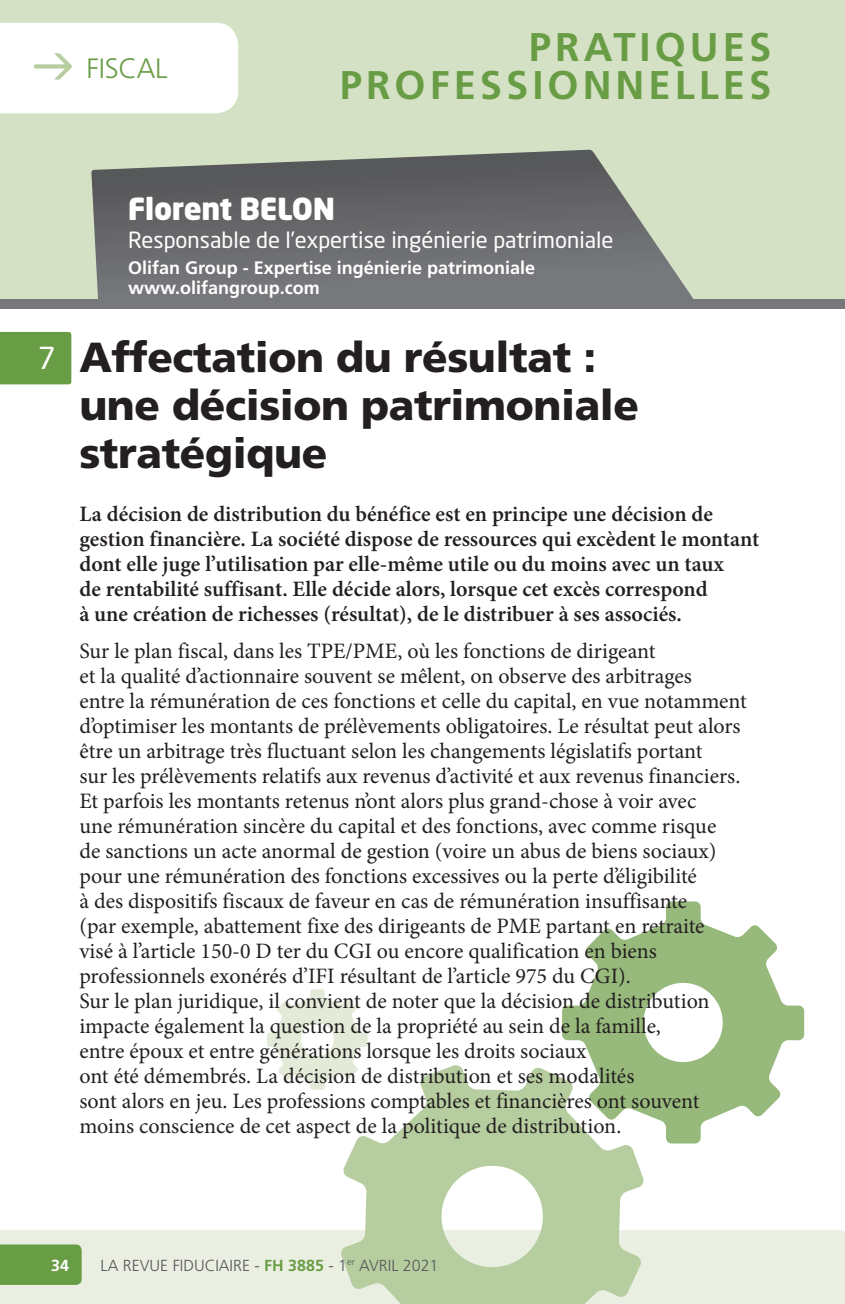
<style>
.page{position:relative;width:845px;height:1304px;background:#fff}
.page>*{position:absolute;margin:0;border:0;box-sizing:border-box;transform-origin:0 0}
.t1{font:900 42px/48px "Frutiger LT";letter-spacing:-.01em;color:#231f20}
.t2{font:700 40px/38px "Frutiger LT";letter-spacing:.1em;color:#699d45;text-align:right}
.t3{font:900 30px "Neo Sans Std";letter-spacing:-.01em;color:#fff}
.t4{font:30px "Neo Sans Std";color:#fff}
.t5{font:300 28px "Frutiger LT";letter-spacing:-.01em;color:#699d45}
.t6{font:22px/25px "Minion Pro";color:#231f20}
.t7{font:600 22px/25px "Minion Pro";color:#231f20}
.t8{font:22px "Neo Sans Std";color:#fff}
.t9{font:700 18px/20px "Frutiger LT";color:#fff}
.t10{font:300 16px "Frutiger LT";color:#57585a}
.t11{font:700 16px "Frutiger LT";color:#fff}
.s1{font-weight:700;color:#699d45}
</style>
<div class="page">
<div style="left:0;top:1230px;width:845px;height:74px;background:#ebefe2"></div>
<svg style="left:562px;top:901px;width:242px;height:242px;fill:#97ba7c"></svg>
<svg style="left:340px;top:1064px;width:304px;height:240px;fill:#b6cd9f"></svg>
<svg style="left:267px;top:989px;width:101px;height:101px"></svg>
<div style="left:0;top:0;width:845px;height:298px;background:#d4e1c5"></div>
<div style="left:0;top:332px;width:71px;height:52px;background:#699d45"></div>
<div style="left:0;top:1244px;width:82px;height:41px;background:#699d45"></div>
<svg style="left:0;top:23px;width:238px;height:90px"></svg>
<svg style="left:91px;top:150px;width:606px;height:155px;background:#787a79"></svg>
<p class="t5" style="left:87px;top:52px;width:83px">FISCAL</p>
<h2 class="t2" style="left:340px;top:28px;width:433px">Pratiques professionnelles</h2>
<h3 class="t4" style="left:38px;top:339px;width:20px">7</h3>
<h3 class="t3" style="left:128px;top:190px;width:208px">Florent BELON</h3>
<p class="t8" style="left:128px;top:227px;width:487px">Responsable de l’expertise ingénierie patrimoniale</p>
<p class="t9" style="left:128px;top:258px;width:408px">Olifan Group - Expertise ingénierie patrimoniale www.olifangroup.com</p>
<h1 class="t1" style="left:79px;top:333px;width:561px">Affectation du résultat : une décision patrimoniale stratégique</h1>
<p class="t7" style="left:79px;top:502px;width:681px">La décision de distribution du bénéfice est en principe une décision de gestion financière. La société dispose de ressources qui excèdent le montant dont elle juge l’utilisation par elle-même utile ou du moins avec un taux<br>de rentabilité suffisant. Elle décide alors, lorsque cet excès correspond<br>à une création de richesses (résultat), de le distribuer à ses associés.</p>
<p class="t6" style="left:79px;top:638px;width:669px">Sur le plan fiscal, dans les TPE/PME, où les fonctions de dirigeant<br>et la qualité d’actionnaire souvent se mêlent, on observe des arbitrages<br>entre la rémunération de ces fonctions et celle du capital, en vue notamment d’optimiser les montants de prélèvements obligatoires. Le résultat peut alors être un arbitrage très fluctuant selon les changements législatifs portant<br>sur les prélèvements relatifs aux revenus d’activité et aux revenus financiers.<br>Et parfois les montants retenus n’ont alors plus grand-chose à voir avec<br>une rémunération sincère du capital et des fonctions, avec comme risque<br>de sanctions un acte anormal de gestion (voire un abus de biens sociaux) pour une rémunération des fonctions excessives ou la perte d’éligibilité<br>à des dispositifs fiscaux de faveur en cas de rémunération insuffisante<br>(par exemple, abattement fixe des dirigeants de PME partant en retraite<br>visé à l’article 150-0 D ter du CGI ou encore qualification en biens professionnels exonérés d’IFI résultant de l’article 975 du CGI).<br>Sur le plan juridique, il convient de noter que la décision de distribution impacte également la question de la propriété au sein de la famille,<br>entre époux et entre générations lorsque les droits sociaux<br>ont été démembrés. La décision de distribution et ses modalités<br>sont alors en jeu. Les professions comptables et financières ont souvent moins conscience de cet aspect de la politique de distribution.</p>
<p class="t11" style="left:51px;top:1256px;width:19px">34</p>
<p class="t10" style="left:101px;top:1256px;width:112px">LA REVUE FIDUCIAI</p>
<p class="t10" style="left:233px;top:1256px;width:207px">RE - <span class="s1">FH 3885</span> - 1<sup>ER</sup> AVRIL 2021</p>
</div>
